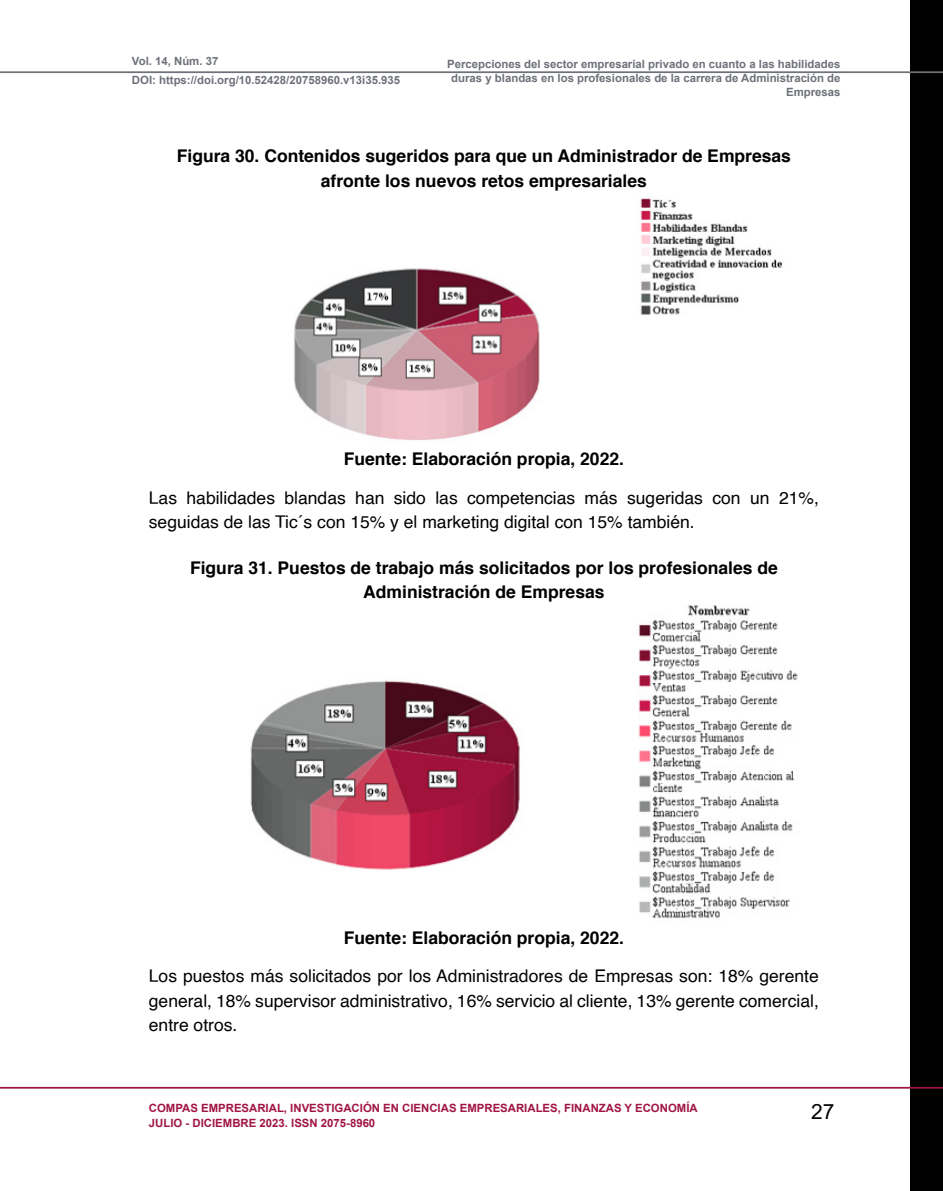
<style>
.page{position:relative;width:943px;height:1191px;background:#fff}
.page>*{position:absolute;margin:0;border:0;box-sizing:border-box;transform-origin:0 0}
.t1{font:21px "Arial";color:#000}
.t2{font:17.5px/24.5px "Helvetica";color:#000}
.t3{font:700 17.5px/24.5px "Helvetica";color:#000;text-align:center}
.t4{font:700 11.38px/14px "Arial";color:#6e717a}
.t5{font:700 11.38px/15.8px "Arial";color:#a01545}
</style>
<div class="page">
<div style="left:910px;top:0;width:33px;height:1191px;background:#000"></div>
<hr style="left:0;top:1086px;width:943px;height:2px;background:#a01545">
<hr style="left:0;top:71px;width:943px;height:2px;background:#6e717a">
<img style="left:250px;top:605px;width:548px;height:313px">
<img style="left:294px;top:198px;width:488px;height:242px">
<p class="t4" style="left:132px;top:51px;width:270px;line-height:19.2px">Vol. 14, Núm. 37<br>DOI: https://doi.org/10.52428/20758960.v13i35.935</p>
<p class="t4" style="left:447px;top:57px;width:395px;text-align:right">Percepciones del sector empresarial privado en cuanto a las habilidades duras y blandas en los profesionales de la carrera de Administración de<br>Empresas</p>
<p class="t3" style="left:177px;top:144px;width:615px">Figura 30. Contenidos sugeridos para que un Administrador de Empresas afronte los nuevos retos empresariales</p>
<p class="t3" style="left:344px;top:447px;width:282px">Fuente: Elaboración propia, 2022.</p>
<p class="t2" style="left:149px;top:486px;width:671px">Las habilidades blandas han sido las competencias más sugeridas con un 21%, seguidas de las Tic´s con 15% y el marketing digital con 15% también.</p>
<p class="t3" style="left:190px;top:555px;width:589px">Figura 31. Puestos de trabajo más solicitados por los profesionales de<br>Administración de Empresas</p>
<p class="t3" style="left:344px;top:925px;width:282px">Fuente: Elaboración propia, 2022.</p>
<p class="t2" style="left:149px;top:964px;width:671px;text-align:justify">Los puestos más solicitados por los Administradores de Empresas son: 18% gerente general, 18% supervisor administrativo, 16% servicio al cliente, 13% gerente comercial, entre otros.</p>
<p class="t5" style="left:149px;top:1100px;width:550px">COMPAS EMPRESARIAL, INVESTIGACIÓN EN CIENCIAS EMPRESARIALES, FINANZAS Y ECONOMÍA<br>JULIO - DICIEMBRE 2023. ISSN 2075-8960</p>
<p class="t1" style="left:811px;top:1096px;width:25px">27</p>
</div>
